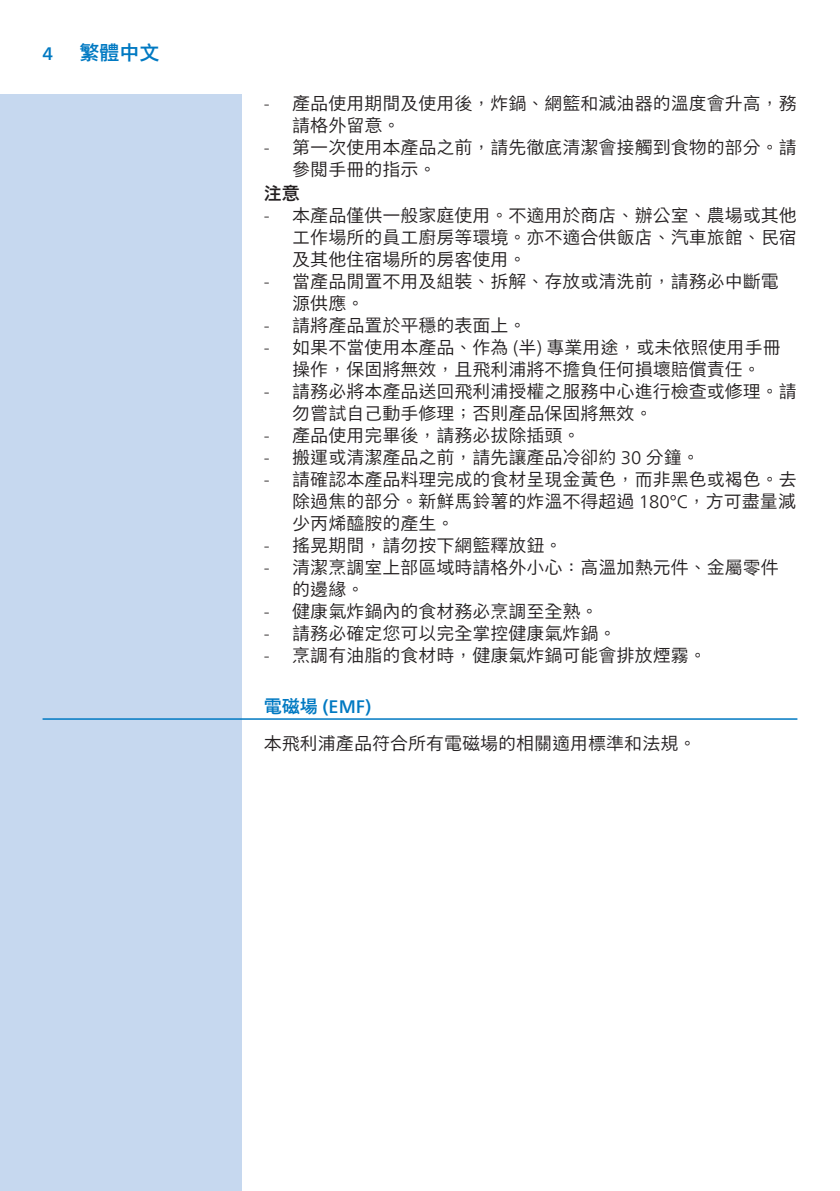
<style>
.page{position:relative;width:840px;height:1191px;background:#fff}
.page>*{position:absolute;margin:0;border:0;box-sizing:border-box;transform-origin:0 0}
.t1{font:500 20px "M Xiang He Hei TC";color:#0079c2}
.t2{font:300 18px/22px "M Xiang He Hei TC";color:#231f20}
.t3{font:500 18px "Neue Frutiger World";color:#0079c2}
.t4{font:500 18px "M Xiang He Hei TC";color:#231f20}
.s1{font-family:"Neue Frutiger World"}
.s2{font-family:"M Xiang He Hei TC"}
</style>
<div class="page">
<div style="left:0;top:95px;width:241px;height:1096px;background:#c6d8ef"></div>
<hr style="left:43px;top:718px;width:754px;height:2px;background:#0079c2">
<p class="t3" style="left:43px;top:39px;width:12px">4</p>
<p class="t1" style="left:79px;top:37px;width:82px">繁體中文</p>
<p class="t2" style="left:292px;top:91px;width:506px;text-indent:-28px"><span class="s1">-</span> 產品使用期間及使用後，炸鍋、網籃和減油器的溫度會升高，務請格外留意。</p>
<p class="t2" style="left:292px;top:135px;width:506px;text-indent:-28px"><span class="s1">-</span> 第一次使用本產品之前，請先徹底清潔會接觸到食物的部分。請參閱手冊的指示。</p>
<p class="t4" style="left:264px;top:180px;width:38px">注意</p>
<p class="t2" style="left:292px;top:203px;width:506px;text-align:justify;text-indent:-28px"><span class="s1">-</span> 本產品僅供一般家庭使用。不適用於商店、辦公室、農場或其他工作場所的員工廚房等環境。亦不適合供飯店、汽車旅館、民宿及其他住宿場所的房客使用。</p>
<p class="t2" style="left:292px;top:269px;width:488px;text-indent:-28px"><span class="s1">-</span> 當產品閒置不用及組裝、拆解、存放或清洗前，請務必中斷電源供應。</p>
<p class="t2" style="left:264px;top:313px;width:264px"><span class="s1">-</span> 請將產品置於平穩的表面上。</p>
<p class="t2" style="left:264px;top:335px;width:518px;text-align:center"><span class="s1">-</span> 如果不當使用本產品、作為 <span class="s1">(</span>半<span class="s1">)</span> 專業用途，或未依照使用手冊操作，保固將無效，且飛利浦將不擔負任何損壞賠償責任。</p>
<p class="t2" style="left:292px;top:379px;width:506px;text-indent:-28px"><span class="s1">-</span> 請務必將本產品送回飛利浦授權之服務中心進行檢查或修理。請勿嘗試自己動手修理；否則產品保固將無效。</p>
<p class="t2" style="left:264px;top:423px;width:318px"><span class="s1">-</span> 產品使用完畢後，請務必拔除插頭。</p>
<p class="t2" style="left:264px;top:445px;width:437px"><span class="s1">-</span> 搬運或清潔產品之前，請先讓產品冷卻約 <span class="s1">30</span> 分鐘。</p>
<p class="t2" style="left:292px;top:467px;width:506px;text-align:justify;text-indent:-28px"><span class="s1">-</span> 請確認本產品料理完成的食材呈現金黃色，而非黑色或褐色。去除過焦的部分。新鮮馬鈴薯的炸溫不得超過 <span class="s1">180°C</span>，方可盡量減少丙烯醯胺的產生。</p>
<p class="t2" style="left:264px;top:533px;width:300px"><span class="s1">-</span> 搖晃期間，請勿按下網籃釋放鈕。</p>
<p class="t2" style="left:292px;top:555px;width:488px;text-indent:-28px"><span class="s1">-</span> 清潔烹調室上部區域時請格外小心：高溫加熱元件、金屬零件的邊緣。</p>
<p class="t2" style="left:264px;top:599px;width:336px"><span class="s1">-</span> 健康氣炸鍋內的食材務必烹調至全熟。</p>
<p class="t2" style="left:264px;top:621px;width:354px"><span class="s1">-</span> 請務必確定您可以完全掌控健康氣炸鍋。</p>
<p class="t2" style="left:264px;top:643px;width:444px"><span class="s1">-</span> 烹調有油脂的食材時，健康氣炸鍋可能會排放煙霧。</p>
<p class="t3" style="left:264px;top:691px;width:109px"><span class="s2">電磁場</span> (EMF)</p>
<p class="t2" style="left:264px;top:731px;width:433px">本飛利浦產品符合所有電磁場的相關適用標準和法規。</p>
</div>
